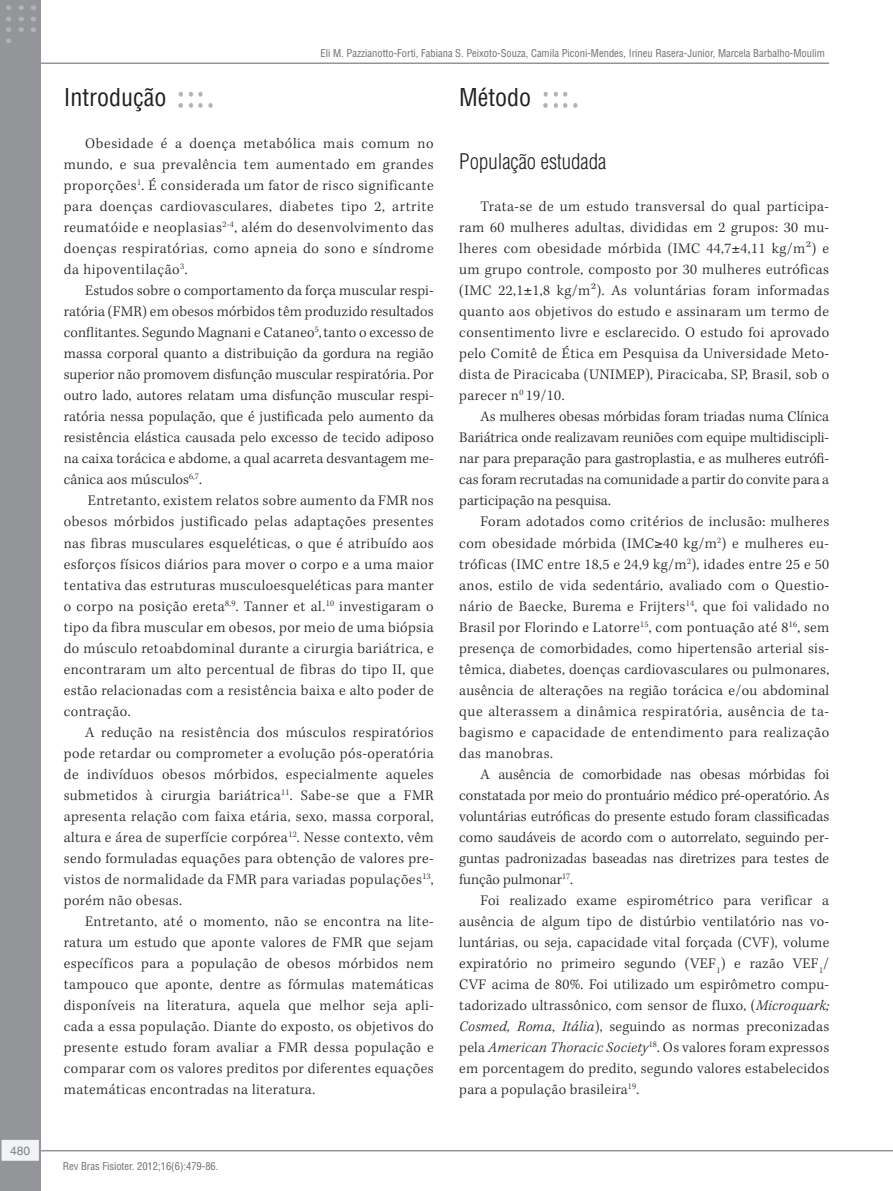
<style>
.page{position:relative;width:893px;height:1191px;background:#fff}
.page>*{position:absolute;margin:0;border:0;box-sizing:border-box;transform-origin:0 0}
.z04_0_Sub1{font:condensed 24px "Helvetica LT Std";color:#231f20}
.z04_1_Sub2{font:300 condensed 21px "Helvetica LT Std";color:#231f20}
.z05_0_texto_txt{font:300 15px/21px "Kepler Std";letter-spacing:.025em;color:#231f20;text-align:justify}
.t1{font:12px "Helvetica LT Std";color:#808285}
.z06_2_cabecalho{font:condensed 10.5px "Helvetica LT Std";color:#6c6d70}
.s1{font-style:italic}
</style>
<div class="page">
<hr style="left:13px;top:62px;width:816px;height:2px;background:#939598">
<div style="left:0;top:0;width:40px;height:1191px;background:#939598"></div>
<hr style="left:14px;top:1150px;width:879px;height:1px;background:#939598">
<div style="left:1px;top:1139px;width:39px;height:22px;background:#f2f3f4"></div>
<div style="left:0;top:1138px;width:40px;height:24px;border:2px solid #939598"></div>
<svg style="left:6px;top:39px;width:5px;height:4px"></svg>
<svg style="left:6px;top:27px;width:5px;height:5px"></svg>
<svg style="left:6px;top:17px;width:5px;height:4px"></svg>
<svg style="left:6px;top:5px;width:5px;height:5px"></svg>
<svg style="left:19px;top:27px;width:5px;height:5px"></svg>
<svg style="left:19px;top:17px;width:5px;height:4px"></svg>
<svg style="left:19px;top:5px;width:5px;height:5px"></svg>
<svg style="left:31px;top:27px;width:5px;height:5px"></svg>
<svg style="left:31px;top:17px;width:5px;height:4px"></svg>
<svg style="left:31px;top:5px;width:5px;height:5px"></svg>
<svg style="left:189px;top:103px;width:24px;height:5px"></svg>
<svg style="left:178px;top:103px;width:5px;height:5px"></svg>
<svg style="left:189px;top:92px;width:14px;height:5px"></svg>
<svg style="left:179px;top:92px;width:4px;height:5px"></svg>
<svg style="left:573px;top:103px;width:4px;height:5px"></svg>
<svg style="left:554px;top:103px;width:13px;height:5px"></svg>
<svg style="left:543px;top:103px;width:5px;height:5px"></svg>
<svg style="left:554px;top:92px;width:13px;height:5px"></svg>
<svg style="left:544px;top:92px;width:4px;height:5px"></svg>
<p class="t1" style="left:10px;top:1143px;width:22px">480</p>
<p class="z06_2_cabecalho" style="left:321px;top:46px;width:506px">Eli M. Pazzianotto-Forti, Fabiana S. Peixoto-Souza, Camila Piconi-Mendes, Irineu Rasera-Junior, Marcela Barbalho-Moulim</p>
<p class="z04_0_Sub1" style="left:64px;top:83px;width:104px">Introdução</p>
<p class="z05_0_texto_txt" style="left:64px;top:134px;width:371px;text-indent:21px">Obesidade é a doença metabólica mais comum no mundo, e sua prevalência tem aumentado em grandes proporções<sup>1</sup>. É considerada um fator de risco significante para doenças cardiovasculares, diabetes tipo 2, artrite reumatóide e neoplasias<sup>2-4</sup>, além do desenvolvimento das doenças respiratórias, como apneia do sono e síndrome da hipoventilação<sup>3</sup>.</p>
<p class="z05_0_texto_txt" style="left:64px;top:281px;width:371px;text-indent:21px">Estudos sobre o comportamento da força muscular respi&shy;ratória (FMR) em obesos mórbidos têm produzido resultados conflitantes. Segundo Magnani e Cataneo<sup>5</sup>,tanto o excesso de massa corporal quanto a distribuição da gordura na região superior não promovem disfunção muscular respiratória. Por outro lado, autores relatam uma disfunção muscular respi&shy;ratória nessa população, que é justificada pelo aumento da resistência elástica causada pelo excesso de tecido adiposo na caixa torácica e abdome, a qual acarreta desvantagem me&shy;cânica aos músculos<sup>6,7</sup>.</p>
<p class="z05_0_texto_txt" style="left:64px;top:491px;width:371px;text-indent:24px">Entretanto, existem relatos sobre aumento da FMR nos obesos mórbidos justificado pelas adaptações presentes nas fibras musculares esqueléticas, o que é atribuído aos esforços físicos diários para mover o corpo e a uma maior tentativa das estruturas musculoesqueléticas para manter o corpo na posição ereta<sup>8,9</sup>. Tanner et al.<sup>10</sup> investigaram o tipo da fibra muscular em obesos, por meio de uma biópsia do músculo retoabdominal durante a cirurgia bariátrica, e encontraram um alto percentual de fibras do tipo II, que estão relacionadas com a resistência baixa e alto poder de contração.</p>
<p class="z05_0_texto_txt" style="left:64px;top:722px;width:371px;text-indent:21px">A redução na resistência dos músculos respiratórios pode retardar ou comprometer a evolução pós-operatória de indivíduos obesos mórbidos, especialmente aqueles submetidos à cirurgia bariátrica<sup>11</sup>. Sabe-se que a FMR apresenta relação com faixa etária, sexo, massa corporal, altura e área de superfície corpórea<sup>12</sup>. Nesse contexto, vêm sendo formuladas equações para obtenção de valores pre&shy;vistos de normalidade da FMR para variadas populações<sup>13</sup>, porém não obesas.</p>
<p class="z05_0_texto_txt" style="left:64px;top:911px;width:371px;text-indent:21px">Entretanto, até o momento, não se encontra na lite&shy;ratura um estudo que aponte valores de FMR que sejam específicos para a população de obesos mórbidos nem tampouco que aponte, dentre as fórmulas matemáticas disponíveis na literatura, aquela que melhor seja apli&shy;cada a essa população. Diante do exposto, os objetivos do presente estudo foram avaliar a FMR dessa população e comparar com os valores preditos por diferentes equações matemáticas encontradas na literatura.</p>
<p class="z04_0_Sub1" style="left:459px;top:83px;width:73px">Método</p>
<p class="z04_1_Sub2" style="left:459px;top:149px;width:148px">População estudada</p>
<p class="z05_0_texto_txt" style="left:459px;top:197px;width:371px;text-indent:21px">Trata-se de um estudo transversal do qual participa&shy;ram 60 mulheres adultas, divididas em 2 grupos: 30 mu&shy;lheres com obesidade mórbida (IMC 44,7 4,11 kg/m²) e um grupo controle, composto por 30 mulheres eutróficas (IMC 22,1 1,8 kg/m²). As voluntárias foram informadas quanto aos objetivos do estudo e assinaram um termo de consentimento livre e esclarecido. O estudo foi aprovado pelo Comitê de Ética em Pesquisa da Universidade Meto&shy;dista de Piracicaba (UNIMEP), Piracicaba, SP, Brasil, sob o parecer n<sup>0</sup> 19/10.</p>
<p class="z05_0_texto_txt" style="left:459px;top:407px;width:371px;text-indent:21px">As mulheres obesas mórbidas foram triadas numa Clínica Bariátrica onde realizavam reuniões com equipe multidiscipli&shy;nar para preparação para gastroplastia, e as mulheres eutrófi&shy;cas foram recrutadas na comunidade a partir do convite para a participação na pesquisa.</p>
<p class="z05_0_texto_txt" style="left:459px;top:512px;width:371px;text-indent:21px">Foram adotados como critérios de inclusão: mulheres com obesidade mórbida (IMC≥40 kg/m<sup>2</sup>) e mulheres eu&shy;tróficas (IMC entre 18,5 e 24,9 kg/m<sup>2</sup>), idades entre 25 e 50 anos, estilo de vida sedentário, avaliado com o Questio&shy;nário de Baecke, Burema e Frijters<sup>14</sup>, que foi validado no Brasil por Florindo e Latorre<sup>15</sup>, com pontuação até 8<sup>16</sup>, sem presença de comorbidades, como hipertensão arterial sis&shy;têmica, diabetes, doenças cardiovasculares ou pulmonares, ausência de alterações na região torácica e/ou abdominal que alterassem a dinâmica respiratória, ausência de ta&shy;bagismo e capacidade de entendimento para realização das manobras.</p>
<p class="z05_0_texto_txt" style="left:459px;top:764px;width:371px;text-indent:21px">A ausência de comorbidade nas obesas mórbidas foi constatada por meio do prontuário médico pré-operatório. As voluntárias eutróficas do presente estudo foram classificadas como saudáveis de acordo com o autorrelato, seguindo per&shy;guntas padronizadas baseadas nas diretrizes para testes de função pulmonar<sup>17</sup>.</p>
<p class="z05_0_texto_txt" style="left:459px;top:890px;width:371px;text-indent:21px">Foi realizado exame espirométrico para verificar a ausência de algum tipo de distúrbio ventilatório nas vo&shy;luntárias, ou seja, capacidade vital forçada (CVF), volume expiratório no primeiro segundo (VEF<sub>1</sub>) e razão VEF<sub>1</sub>/ CVF acima de 80%. Foi utilizado um espirômetro compu&shy;tadorizado ultrassônico, com sensor de fluxo, (<span class="s1">Microquark; Cosmed, Roma, Itália</span>), seguindo as normas preconizadas pela <span class="s1">American Thoracic Society</span><sup>18</sup>. Os valores foram expressos em porcentagem do predito, segundo valores estabelecidos para a população brasileira<sup>19</sup>.</p>
<p class="z06_2_cabecalho" style="left:63px;top:1160px;width:157px">Rev Bras Fisioter. 2012;16(6):479-86.</p>
</div>
